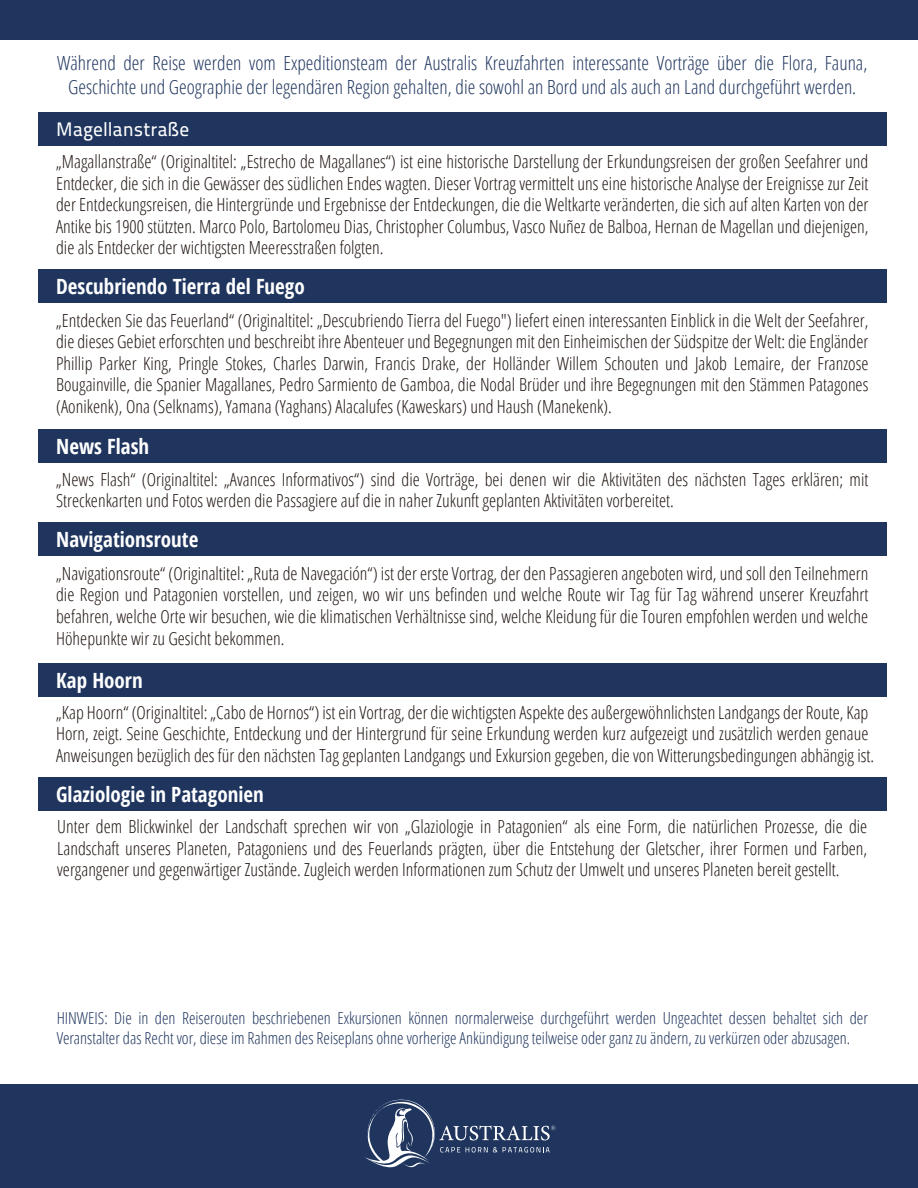
<style>
.page{position:relative;width:918px;height:1188px;background:#fff}
.page>*{position:absolute;margin:0;border:0;box-sizing:border-box;transform-origin:0 0}
.t1{font:700 condensed 21px "Open Sans";color:#fff}
.t2{font:300 condensed 19.5px/24px "Open Sans";color:#1f355e;text-align:center}
.t3{font:19.5px "Titillium Maps 26 L 500 wt";color:#fff}
.t4{font:300 condensed 18px/21.6px "Open Sans";color:#1f1410;text-align:justify}
.t5{font:300 condensed 16.5px/19.8px "Open Sans";color:#1f355e}
</style>
<div class="page">
<div style="left:38px;top:112px;width:849px;height:33px;background:#1f355e"></div>
<div style="left:38px;top:270px;width:849px;height:33px;background:#1f355e"></div>
<div style="left:38px;top:430px;width:849px;height:33px;background:#1f355e"></div>
<div style="left:38px;top:523px;width:849px;height:33px;background:#1f355e"></div>
<div style="left:38px;top:663px;width:849px;height:33px;background:#1f355e"></div>
<div style="left:38px;top:777px;width:849px;height:33px;background:#1f355e"></div>
<div style="left:0;top:0;width:918px;height:40px;background:#1f355e"></div>
<div style="left:0;top:1085px;width:918px;height:103px;background:#1f355e"></div>
<svg style="left:365px;top:1099px;width:191px;height:69px"></svg>
<p class="t2" style="left:57px;top:50px;width:812px">Während der Reise werden vom Expeditionsteam der Australis Kreuzfahrten interessante Vorträge über die Flora, Fauna,<br>Geschichte und Geographie der legendären Region gehalten, die sowohl an Bord und als auch an Land durchgeführt werden.</p>
<p class="t3" style="left:56px;top:115px;width:135px">Magellanstraße</p>
<p class="t4" style="left:56px;top:150px;width:814px">„Magallanstraße“ (Originaltitel: „Estrecho de Magallanes“) ist eine historische Darstellung der Erkundungsreisen der großen Seefahrer und Entdecker, die sich in die Gewässer des südlichen Endes wagten. Dieser Vortrag vermittelt uns eine historische Analyse der Ereignisse zur Zeit der Entdeckungsreisen, die Hintergründe und Ergebnisse der Entdeckungen, die die Weltkarte veränderten, die sich auf alten Karten von der Antike bis 1900 stützten. Marco Polo, Bartolomeu Dias, Christopher Columbus, Vasco Nuñez de Balboa, Hernan de Magellan und diejenigen, die als Entdecker der wichtigsten Meeresstraßen folgten.</p>
<p class="t1" style="left:56px;top:272px;width:250px">Descubriendo Tierra del Fuego</p>
<p class="t4" style="left:56px;top:309px;width:814px">„Entdecken Sie das Feuerland“ (Originaltitel: „Descubriendo Tierra del Fuego") liefert einen interessanten Einblick in die Welt der Seefahrer, die dieses Gebiet erforschten und beschreibt ihre Abenteuer und Begegnungen mit den Einheimischen der Südspitze der Welt: die Engländer Phillip Parker King, Pringle Stokes, Charles Darwin, Francis Drake, der Holländer Willem Schouten und Jakob Lemaire, der Franzose Bougainville, die Spanier Magallanes, Pedro Sarmiento de Gamboa, die Nodal Brüder und ihre Begegnungen mit den Stämmen Patagones (Aonikenk), Ona (Selknams), Yamana (Yaghans) Alacalufes (Kaweskars) und Haush (Manekenk).</p>
<p class="t1" style="left:56px;top:432px;width:94px">News Flash</p>
<p class="t4" style="left:56px;top:468px;width:814px">„News Flash“ (Originaltitel: „Avances Informativos“) sind die Vorträge, bei denen wir die Aktivitäten des nächsten Tages erklären; mit<br>Streckenkarten und Fotos werden die Passagiere auf die in naher Zukunft geplanten Aktivitäten vorbereitet.</p>
<p class="t1" style="left:56px;top:525px;width:144px">Navigationsroute</p>
<p class="t4" style="left:56px;top:562px;width:814px">„Navigationsroute“ (Originaltitel: „Ruta de Navegación“) ist der erste Vortrag, der den Passagieren angeboten wird, und soll den Teilnehmern die Region und Patagonien vorstellen, und zeigen, wo wir uns befinden und welche Route wir Tag für Tag während unserer Kreuzfahrt befahren, welche Orte wir besuchen, wie die klimatischen Verhältnisse sind, welche Kleidung für die Touren empfohlen werden und welche Höhepunkte wir zu Gesicht bekommen.</p>
<p class="t1" style="left:56px;top:665px;width:88px">Kap Hoorn</p>
<p class="t4" style="left:56px;top:701px;width:819px;text-align:left">„Kap Hoorn“ (Originaltitel: „Cabo de Hornos“) ist ein Vortrag, der die wichtigsten Aspekte des außergewöhnlichsten Landgangs der Route, Kap<br>Horn, zeigt. Seine Geschichte, Entdeckung und der Hintergrund für seine Erkundung werden kurz aufgezeigt und zusätzlich werden genaue<br>Anweisungen bezüglich des für den nächsten Tag geplanten Landgangs und Exkursion gegeben, die von Witterungsbedingungen abhängig ist.</p>
<p class="t1" style="left:56px;top:779px;width:209px">Glaziologie in Patagonien</p>
<p class="t4" style="left:57px;top:815px;width:812px">Unter dem Blickwinkel der Landschaft sprechen wir von „Glaziologie in Patagonien“ als eine Form, die natürlichen Prozesse, die die Landschaft unseres Planeten, Patagoniens und des Feuerlands prägten, über die Entstehung der Gletscher, ihrer Formen und Farben, vergangener und gegenwärtiger Zustände. Zugleich werden Informationen zum Schutz der Umwelt und unseres Planeten bereit gestellt.</p>
<p class="t5" style="left:57px;top:1008px;width:813px">HINWEIS: Die in den Reiserouten beschriebenen Exkursionen können normalerweise durchgeführt werden Ungeachtet dessen behaltet sich der<br>Veranstalter das Recht vor, diese im Rahmen des Reiseplans ohne vorherige Ankündigung teilweise oder ganz zu ändern, zu verkürzen oder abzusagen.</p>
</div>
